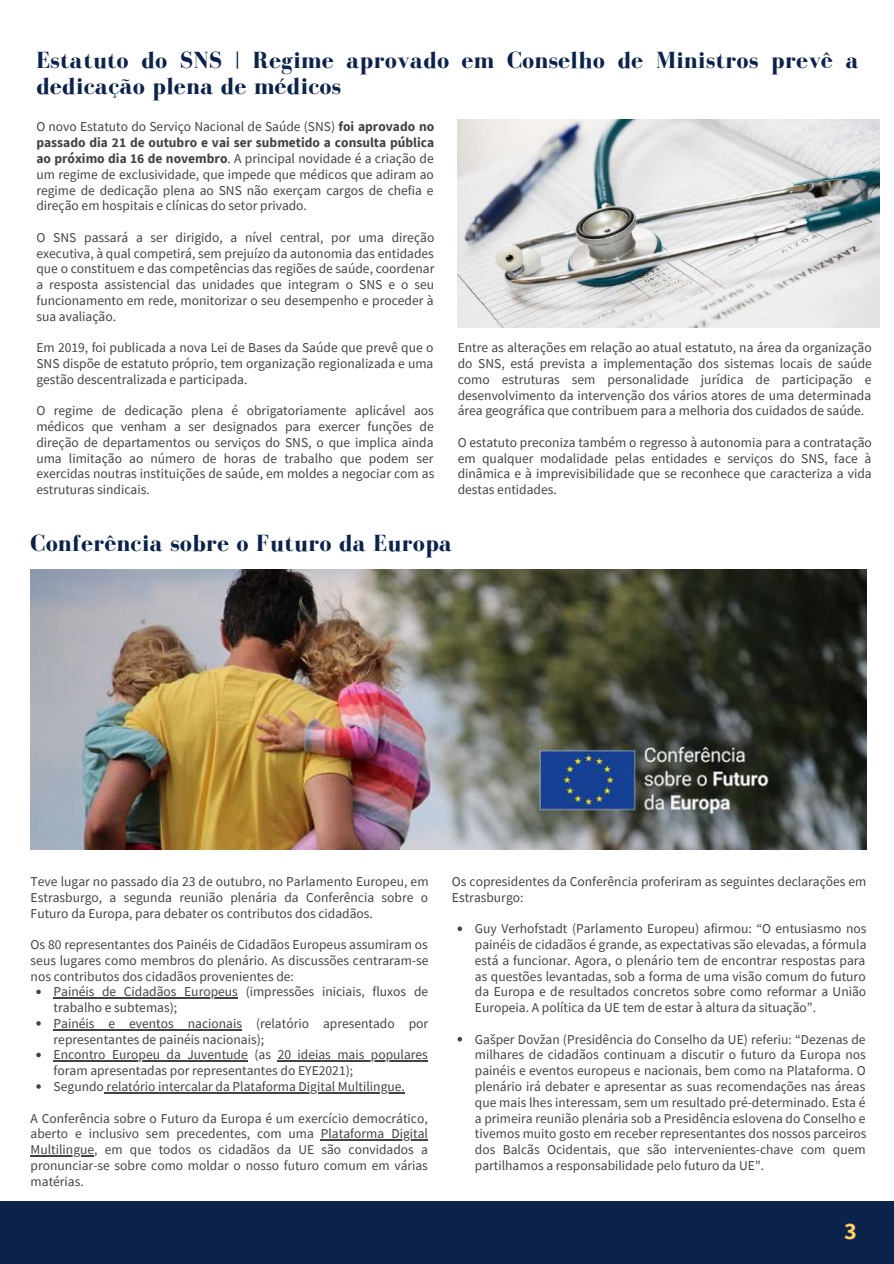
<style>
.page{position:relative;width:894px;height:1264px;background:#fff}
.page>*{position:absolute;margin:0;border:0;box-sizing:border-box;transform-origin:0 0}
.t1{font:700 24px/26px "Bodoni FLF";letter-spacing:.02em;color:#0b224b}
.t2{font:700 24px "Source Sans Pro";color:#fecd65}
.t3{font:13.5px/15.8px "Source Sans Pro";color:#434343;text-align:justify}
.s1{font-weight:700}
</style>
<div class="page">
<div style="left:0;top:1201px;width:893px;height:62px;background:#0b224b"></div>
<img style="left:457px;top:119px;width:421px;height:208px">
<img style="left:31px;top:569px;width:835px;height:280px">
<svg style="left:36px;top:989px;width:5px;height:5px"></svg>
<hr style="left:54px;top:997px;width:184px;height:1px;background:#434343">
<svg style="left:36px;top:1021px;width:5px;height:4px"></svg>
<hr style="left:54px;top:1029px;width:188px;height:1px;background:#434343">
<svg style="left:36px;top:1052px;width:5px;height:5px"></svg>
<hr style="left:54px;top:1060px;width:194px;height:1px;background:#434343">
<hr style="left:277px;top:1060px;width:151px;height:1px;background:#434343">
<svg style="left:36px;top:1084px;width:5px;height:4px"></svg>
<hr style="left:104px;top:1092px;width:301px;height:1px;background:#434343">
<hr style="left:321px;top:1139px;width:107px;height:1px;background:#434343">
<hr style="left:31px;top:1155px;width:63px;height:1px;background:#434343">
<svg style="left:457px;top:926px;width:5px;height:5px"></svg>
<svg style="left:457px;top:1037px;width:5px;height:4px"></svg>
<h1 class="t1" style="left:36px;top:47px;width:823px">Estatuto do SNS | Regime aprovado em Conselho de Ministros prevê a dedicação plena de médicos</h1>
<p class="t3" style="left:36px;top:119px;width:399px">O novo Estatuto do Serviço Nacional de Saúde (SNS) <span class="s1">foi aprovado no passado dia 21 de outubro e vai ser submetido a consulta pública ao próximo dia 16 de novembro</span>. A principal novidade é a criação de um regime de exclusividade, que impede que médicos que adiram ao regime de dedicação plena ao SNS não exerçam cargos de chefia e direção em hospitais e clínicas do setor privado.</p>
<p class="t3" style="left:36px;top:229px;width:399px">O SNS passará a ser dirigido, a nível central, por uma direção executiva, à qual competirá, sem prejuízo da autonomia das entidades que o constituem e das competências das regiões de saúde, coordenar a resposta assistencial das unidades que integram o SNS e o seu funcionamento em rede, monitorizar o seu desempenho e proceder à sua avaliação.</p>
<p class="t3" style="left:36px;top:339px;width:398px">Em 2019, foi publicada a nova Lei de Bases da Saúde que prevê que o SNS dispõe de estatuto próprio, tem organização regionalizada e uma gestão descentralizada e participada.</p>
<p class="t3" style="left:36px;top:402px;width:399px">O regime de dedicação plena é obrigatoriamente aplicável aos médicos que venham a ser designados para exercer funções de direção de departamentos ou serviços do SNS, o que implica ainda uma limitação ao número de horas de trabalho que podem ser exercidas noutras instituições de saúde, em moldes a negociar com as estruturas sindicais.</p>
<p class="t3" style="left:457px;top:339px;width:415px">Entre as alterações em relação ao atual estatuto, na área da organização do SNS, está prevista a implementação dos sistemas locais de saúde como estruturas sem personalidade jurídica de participação e desenvolvimento da intervenção dos vários atores de uma determinada área geográfica que contribuem para a melhoria dos cuidados de saúde.</p>
<p class="t3" style="left:457px;top:434px;width:415px">O estatuto preconiza também o regresso à autonomia para a contratação em qualquer modalidade pelas entidades e serviços do SNS, face à dinâmica e à imprevisibilidade que se reconhece que caracteriza a vida destas entidades.</p>
<h1 class="t1" style="left:31px;top:530px;width:423px">Conferência sobre o Futuro da Europa</h1>
<p class="t3" style="left:31px;top:873px;width:399px">Teve lugar no passado dia 23 de outubro, no Parlamento Europeu, em Estrasburgo, a segunda reunião plenária da Conferência sobre o Futuro da Europa, para debater os contributos dos cidadãos.</p>
<p class="t3" style="left:31px;top:936px;width:399px">Os 80 representantes dos Painéis de Cidadãos Europeus assumiram os seus lugares como membros do plenário. As discussões centraram-se nos contributos dos cidadãos provenientes de:</p>
<p class="t3" style="left:54px;top:983px;width:376px;text-align:left">Painéis de Cidadãos Europeus (impressões iniciais, fluxos de trabalho e subtemas);<br>Painéis e eventos nacionais (relatório apresentado por representantes de painéis nacionais);<br>Encontro Europeu da Juventude (as 20 ideias mais populares foram apresentadas por representantes do EYE2021);<br>Segundo relatório intercalar da Plataforma Digital Multilingue.</p>
<p class="t3" style="left:31px;top:1109px;width:399px">A Conferência sobre o Futuro da Europa é um exercício democrático, aberto e inclusivo sem precedentes, com uma Plataforma Digital Multilingue, em que todos os cidadãos da UE são convidados a pronunciar-se sobre como moldar o nosso futuro comum em várias matérias.</p>
<p class="t3" style="left:452px;top:873px;width:416px">Os copresidentes da Conferência proferiram as seguintes declarações em<br>Estrasburgo:</p>
<p class="t3" style="left:475px;top:920px;width:393px">Guy Verhofstadt (Parlamento Europeu) afirmou: “O entusiasmo nos painéis de cidadãos é grande, as expectativas são elevadas, a fórmula está a funcionar. Agora, o plenário tem de encontrar respostas para as questões levantadas, sob a forma de uma visão comum do futuro da Europa e de resultados concretos sobre como reformar a União Europeia. A política da UE tem de estar à altura da situação”.</p>
<p class="t3" style="left:475px;top:1031px;width:393px">Gašper Dovžan (Presidência do Conselho da UE) referiu: “Dezenas de milhares de cidadãos continuam a discutir o futuro da Europa nos painéis e eventos europeus e nacionais, bem como na Plataforma. O plenário irá debater e apresentar as suas recomendações nas áreas que mais lhes interessam, sem um resultado pré-determinado. Esta é a primeira reunião plenária sob a Presidência eslovena do Conselho e tivemos muito gosto em receber representantes dos nossos parceiros dos Balcãs Ocidentais, que são intervenientes-chave com quem partilhamos a responsabilidade pelo futuro da UE".</p>
<h1 class="t2" style="left:844px;top:1215px;width:14px">3</h1>
</div>
